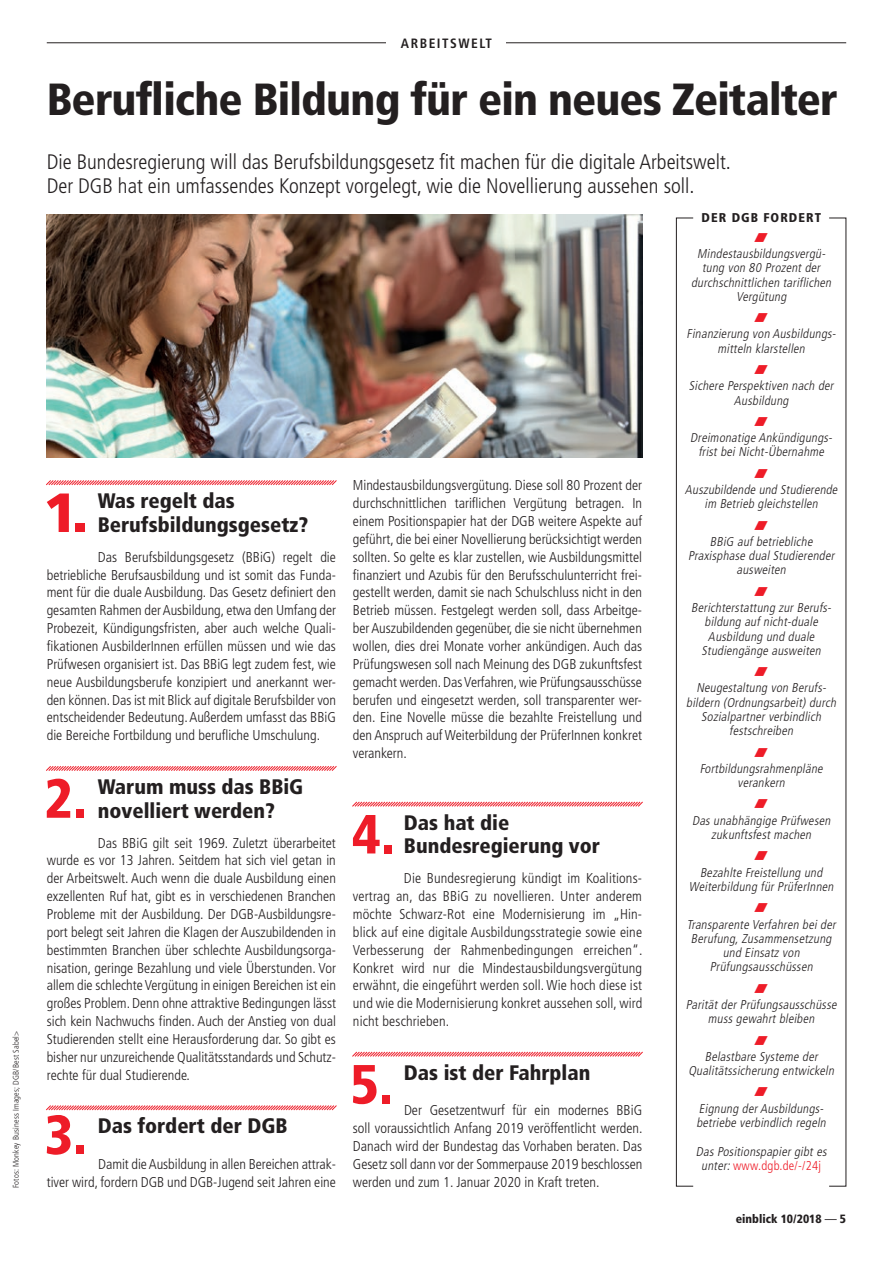
<style>
.page{position:relative;width:893px;height:1263px;background:#fff}
.page>*{position:absolute;margin:0;border:0;box-sizing:border-box;transform-origin:0 0}
.t1{font:900 condensed 55.05px "Frutiger";color:#ee1c28}
.t2{font:900 55.05px "Frutiger";color:#ee1c28}
.t3{font:900 condensed 45px "Frutiger";letter-spacing:-.02em;color:#231f20}
.t4{font:300 condensed 21px/23.9px "Frutiger";color:#231f20}
.t5{font:900 condensed 21px/23.9px "Frutiger";color:#231f20}
.t6{font:300 condensed 14.25px/17.9px "Frutiger";color:#231f20;text-align:justify}
.t7{font:700 condensed 13.5px "Frutiger";letter-spacing:.11em;color:#231f20}
.t8{font:italic 300 condensed 12.75px/14.2px "Frutiger";color:#231f20;text-align:center}
.t9{font:900 condensed 12.75px "Frutiger";letter-spacing:.08em;color:#231f20}
.t10{font:900 condensed 12px "Frutiger";color:#231f20}
.t11{font:300 condensed 8.25px "Frutiger";letter-spacing:.02em;color:#231f20}
.s1{font-style:normal;color:#ee1c28}
.s2{font-weight:400}
</style>
<div class="page">
<hr style="left:47px;top:43px;width:799px;height:1px;background:#231f20">
<div style="left:387px;top:35px;width:119px;height:13px;background:#fff"></div>
<svg style="left:46px;top:480px;width:291px;height:6px"></svg>
<svg style="left:46px;top:766px;width:291px;height:5px"></svg>
<svg style="left:46px;top:1105px;width:291px;height:6px"></svg>
<svg style="left:352px;top:801px;width:291px;height:6px"></svg>
<svg style="left:352px;top:1051px;width:291px;height:6px"></svg>
<img style="left:47px;top:215px;width:595px;height:242px">
<div style="left:676px;top:218px;width:17px;height:968px;border:1px solid #231f20"></div>
<p class="t11" style="left:11px;top:1188px;width:158px;rotate:-90deg">Fotos: Monkey Business Images; DGB/Best Sabel&gt;</p>
<p class="t7" style="left:401px;top:36px;width:92px">ARBEITSWELT</p>
<h2 class="t3" style="left:47px;top:73px;width:792px">Berufliche Bildung für ein neues Zeitalter</h2>
<h3 class="t4" style="left:47px;top:150px;width:686px">Die Bundesregierung will das Berufsbildungsgesetz fit machen für die digitale Arbeitswelt.<br>Der DGB hat ein umfassendes Konzept vorgelegt, wie die Novellierung aussehen soll.</h3>
<h1 class="t2" style="left:43px;top:479px;width:47px">1.</h1>
<h3 class="t5" style="left:98px;top:489px;width:212px">Was regelt das<br>Berufsbildungsgesetz?</h3>
<p class="t6" style="left:47px;top:548px;width:291px;text-indent:51px">Das Berufsbildungsgesetz (BBiG) regelt die betriebliche Berufsausbildung und ist somit das Funda&shy;ment für die duale Ausbildung. Das Gesetz definiert den gesamten Rahmen der Ausbildung, etwa den Umfang der Probezeit, Kündigungsfristen, aber auch welche Quali&shy;fikationen AusbilderInnen erfüllen müssen und wie das Prüfwesen organisiert ist. Das BBiG legt zudem fest, wie neue Ausbildungsberufe konzipiert und anerkannt wer&shy;den können. Das ist mit Blick auf digitale Berufsbilder von entscheidender Bedeutung. Außerdem umfasst das BBiG die Bereiche Fortbildung und berufliche Umschulung.</p>
<h1 class="t1" style="left:44px;top:765px;width:44px">2.</h1>
<h3 class="t5" style="left:98px;top:775px;width:205px">Warum muss das BBiG novelliert werden?</h3>
<p class="t6" style="left:47px;top:834px;width:291px;text-indent:51px">Das BBiG gilt seit 1969. Zuletzt überarbeitet wurde es vor 13 Jahren. Seitdem hat sich viel getan in der Arbeitswelt. Auch wenn die duale Ausbildung einen exzellenten Ruf hat, gibt es in verschiedenen Branchen Probleme mit der Ausbildung. Der DGB-Ausbildungsre&shy;port belegt seit Jahren die Klagen der Auszubildenden in bestimmten Branchen über schlechte Ausbildungsorga&shy;nisation, geringe Bezahlung und viele Überstunden. Vor allem die schlechte Vergütung in einigen Bereichen ist ein großes Problem. Denn ohne attraktive Bedingungen lässt sich kein Nachwuchs finden. Auch der Anstieg von dual Studierenden stellt eine Herausforderung dar. So gibt es bisher nur unzureichende Qualitätsstandards und Schutz&shy;rechte für dual Studierende.</p>
<h1 class="t1" style="left:45px;top:1102px;width:44px">3.</h1>
<h3 class="t5" style="left:98px;top:1114px;width:191px">Das fordert der DGB</h3>
<p class="t6" style="left:47px;top:1155px;width:291px;text-align:right">Damit die Ausbildung in allen Bereichen attrak-<br>tiver wird, fordern DGB und DGB-Jugend seit Jahren eine</p>
<p class="t6" style="left:353px;top:477px;width:291px">Mindestausbildungsvergütung. Diese soll 80 Prozent der durchschnittlichen tariflichen Vergütung betragen. In einem Positionspapier hat der DGB weitere Aspekte auf geführt, die bei einer Novellierung berücksichtigt werden sollten. So gelte es klar zustellen, wie Ausbildungsmittel finanziert und Azubis für den Berufsschulunterricht frei&shy;gestellt werden, damit sie nach Schulschluss nicht in den Betrieb müssen. Festgelegt werden soll, dass Arbeitge&shy;ber Auszubildenden gegenüber, die sie nicht übernehmen wollen, dies drei Monate vorher ankündigen. Auch das Prüfungswesen soll nach Meinung des DGB zukunftsfest gemacht werden. Das Verfahren, wie Prüfungsausschüsse berufen und eingesetzt werden, soll transparenter wer&shy;den. Eine Novelle müsse die bezahlte Freistellung und den Anspruch auf Weiterbildung der PrüferInnen konkret verankern.</p>
<h1 class="t1" style="left:352px;top:801px;width:44px">4.</h1>
<h3 class="t5" style="left:404px;top:810px;width:198px">Das hat die<br>Bundesregierung vor</h3>
<p class="t6" style="left:353px;top:869px;width:291px;text-indent:51px">Die Bundesregierung kündigt im Koalitions&shy;vertrag an, das BBiG zu novellieren. Unter anderem möchte Schwarz-Rot eine Modernisierung im „Hin&shy;blick auf eine digitale Ausbildungsstrategie sowie eine Verbesserung der Rahmenbedingungen erreichen“.<br>Konkret wird nur die Mindestausbildungsvergütung erwähnt, die eingeführt werden soll. Wie hoch diese ist und wie die Modernisierung konkret aussehen soll, wird nicht beschrieben.</p>
<h1 class="t1" style="left:350px;top:1051px;width:44px">5.</h1>
<h3 class="t5" style="left:404px;top:1060px;width:188px">Das ist der Fahrplan</h3>
<p class="t6" style="left:353px;top:1102px;width:291px;text-indent:51px">Der Gesetzentwurf für ein modernes BBiG soll voraussichtlich Anfang 2019 veröffentlicht werden.<br>Danach wird der Bundestag das Vorhaben beraten. Das Gesetz soll dann vor der Sommerpause 2019 beschlossen werden und zum 1. Januar 2020 in Kraft treten.</p>
<p class="t9" style="left:702px;top:210px;width:121px">Der DGB fordert</p>
<p class="t8" style="left:691px;top:247px;width:144px">Mindestausbildungsvergü&shy;tung von 80 Prozent der durchschnittlichen tariflichen<br>Vergütung</p>
<p class="t8" style="left:687px;top:327px;width:153px">Finanzierung von Ausbildungs&shy;mitteln klarstellen</p>
<p class="t8" style="left:689px;top:379px;width:149px">Sichere Perspektiven nach der<br>Ausbildung</p>
<p class="t8" style="left:690px;top:431px;width:146px">Dreimonatige Ankündigungs&shy;frist bei Nicht-Übernahme</p>
<p class="t8" style="left:685px;top:483px;width:156px">Auszubildende und Studierende im Betrieb gleichstellen</p>
<p class="t8" style="left:688px;top:534px;width:150px">BBiG auf betriebliche<br>Praxisphase dual Studierender ausweiten</p>
<p class="t8" style="left:691px;top:601px;width:140px">Berichterstattung zur Berufs&shy;bildung auf nicht-duale<br>Ausbildung und duale<br>Studiengänge ausweiten</p>
<p class="t8" style="left:686px;top:681px;width:154px">Neugestaltung von Berufs&shy;bildern (Ordnungsarbeit) durch<br>Sozialpartner verbindlich festschreiben</p>
<p class="t8" style="left:700px;top:761px;width:127px">Fortbildungsrahmenpläne verankern</p>
<p class="t8" style="left:692px;top:813px;width:142px">Das unabhängige Prüfwesen zukunftsfest machen</p>
<p class="t8" style="left:689px;top:865px;width:149px">Bezahlte Freistellung und<br>Weiterbildung für PrüferInnen</p>
<p class="t8" style="left:687px;top:917px;width:153px">Transparente Verfahren bei der<br>Berufung,Zusammensetzung und Einsatz von<br>Prüfungsausschüssen</p>
<p class="t8" style="left:686px;top:997px;width:155px">Parität der Prüfungsausschüsse muss gewahrt bleiben</p>
<p class="t8" style="left:688px;top:1049px;width:150px">Belastbare Systeme der<br>Qualitätssicherung entwickeln</p>
<p class="t8" style="left:696px;top:1101px;width:134px;text-align:left">Eignung derAusbildungs&shy;betriebe verbindlich regeln</p>
<p class="t8" style="left:696px;top:1144px;width:135px">Das Positionspapier gibt es unter:<span class="s1">www.dgb.de/-/24j</span></p>
<p class="t10" style="left:736px;top:1211px;width:112px">einblick 10/2018 <span class="s2">—</span> 5</p>
</div>
